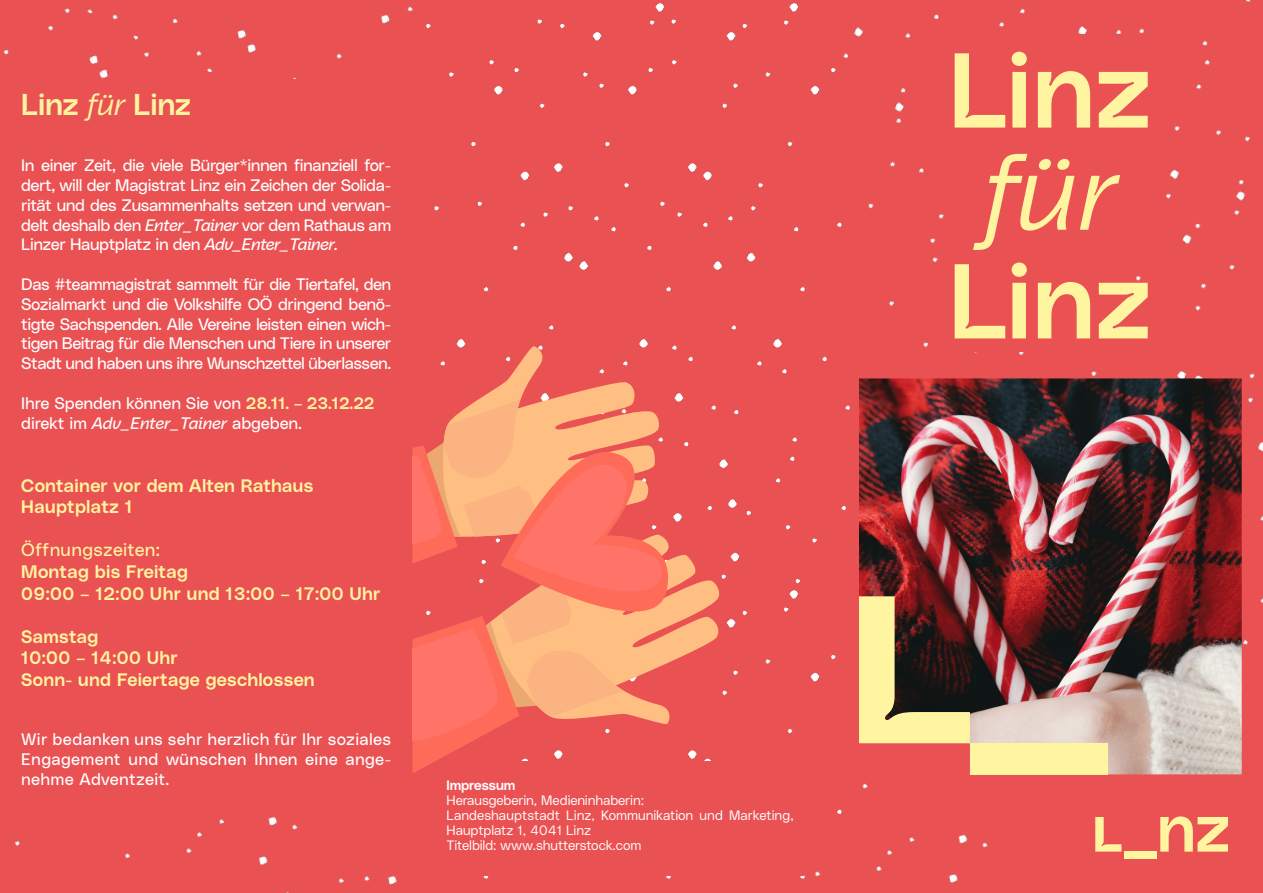
<style>
.page{position:relative;width:1263px;height:893px;background:#ea5153}
.page>*{position:absolute;margin:0;border:0;box-sizing:border-box;transform-origin:0 0}
.t1{font:105.45px "Lentia Nova Median";color:#fff4a0}
.t2{font:italic 105.45px "Lentia Nova Slim";color:#fff4a0}
.t3{font:30px "Lentia Nova Median";letter-spacing:-.01em;color:#fff4a0}
.t4{font:18px "Lentia Nova Median";letter-spacing:.015em;color:#fff4a0}
.t5{font:18px "Lentia Nova Neutral";letter-spacing:.015em;color:#fff4a0}
.t6{font:16.5px/19.8px "Lentia Nova Neutral";letter-spacing:-.025em;color:#fff;text-align:justify}
.Lauftext{font:13.5px/15px "Lentia Nova Slim";letter-spacing:-.005em;color:#fff}
.Lauftext-2{font:13.5px "Lentia Nova Median";letter-spacing:-.005em;color:#fff}
.s1{font-family:"Lentia Nova Slim";font-style:italic}
.s2{font-style:italic}
.s3{font-family:"Lentia Nova Median";color:#fff4a0}
</style>
<div class="page">
<img style="left:125px;top:816px;width:272px;height:77px">
<img style="left:862px;top:783px;width:126px;height:100px">
<img style="left:854px;top:0;width:397px;height:201px">
<img style="left:426px;top:3px;width:424px;height:876px">
<img style="left:859px;top:378px;width:383px;height:396px">
<div style="left:970px;top:743px;width:137px;height:31px;background:#fff4a0"></div>
<svg style="left:859px;top:596px;width:111px;height:147px;background:#907d56"></svg>
<div style="left:930px;top:34px;width:241px;height:111px;background:#ea5153"></div>
<div style="left:958px;top:145px;width:178px;height:110px;background:#ea5153"></div>
<div style="left:1124px;top:852px;width:33px;height:7px;background:#fff4a0"></div>
<svg style="left:1095px;top:817px;width:26px;height:35px"></svg>
<svg style="left:1160px;top:816px;width:68px;height:36px"></svg>
<div style="left:425px;top:761px;width:379px;height:115px;background:#ea5153"></div>
<svg style="left:412px;top:346px;width:310px;height:427px"></svg>
<p class="t3" style="left:21px;top:82px;width:171px">Linz <span class="s1">für</span> Linz</p>
<p class="t6" style="left:21px;top:154px;width:371px">In einer Zeit, die viele Bürger*innen finanziell for&shy;dert, will der Magistrat Linz ein Zeichen der Solida&shy;rität und des Zusammenhalts setzen und verwan&shy;delt deshalb den <span class="s2">Enter_Tainer</span> vor dem Rathaus am Linzer Hauptplatz in den <span class="s2">Adv_Enter_Tainer.</span></p>
<p class="t6" style="left:21px;top:273px;width:371px">Das #teammagistrat sammelt für die Tiertafel, den Sozialmarkt und die Volkshilfe OÖ dringend benö&shy;tigte Sachspenden. Alle Vereine leisten einen wich&shy;tigen Beitrag für die Menschen und Tiere in unserer Stadt und haben uns ihre Wunschzettel überlassen.</p>
<p class="t6" style="left:21px;top:392px;width:355px">Ihre Spenden können Sie von <span class="s3">28.11. – 23.12.22 </span>direkt im <span class="s2">Adv_Enter_Tainer</span> abgeben.</p>
<p class="t4" style="left:21px;top:471px;width:294px">Container vor dem Alten Rathaus</p>
<p class="t4" style="left:21px;top:493px;width:113px">Hauptplatz 1</p>
<p class="t5" style="left:21px;top:537px;width:140px">Öffnungszeiten:</p>
<p class="t4" style="left:21px;top:558px;width:168px">Montag bis Freitag</p>
<p class="t4" style="left:21px;top:579px;width:361px">09:00 – 12:00 Uhr und 13:00 – 17:00 Uhr</p>
<p class="t4" style="left:21px;top:623px;width:79px">Samstag</p>
<p class="t4" style="left:21px;top:644px;width:158px">10:00 – 14:00 Uhr</p>
<p class="t4" style="left:21px;top:666px;width:295px">Sonn- und Feiertage geschlossen</p>
<p class="t6" style="left:21px;top:729px;width:371px">Wir bedanken uns sehr herzlich für Ihr soziales Engagement und wünschen Ihnen eine ange&shy;nehme Adventzeit.</p>
<p class="Lauftext-2" style="left:446px;top:775px;width:70px">Impressum</p>
<p class="Lauftext" style="left:446px;top:792px;width:199px">Herausgeberin, Medieninhaberin:</p>
<p class="Lauftext" style="left:446px;top:807px;width:349px">Landeshauptstadt Linz, Kommunikation und Marketing,<br>Hauptplatz 1, 4041 Linz</p>
<p class="Lauftext" style="left:446px;top:837px;width:196px">Titelbild: www.shutterstock.com</p>
<p class="t1" style="left:949px;top:9px;width:205px">Linz</p>
<p class="t2" style="left:983px;top:116px;width:137px">für</p>
<p class="t1" style="left:949px;top:219px;width:205px">Linz</p>
</div>
